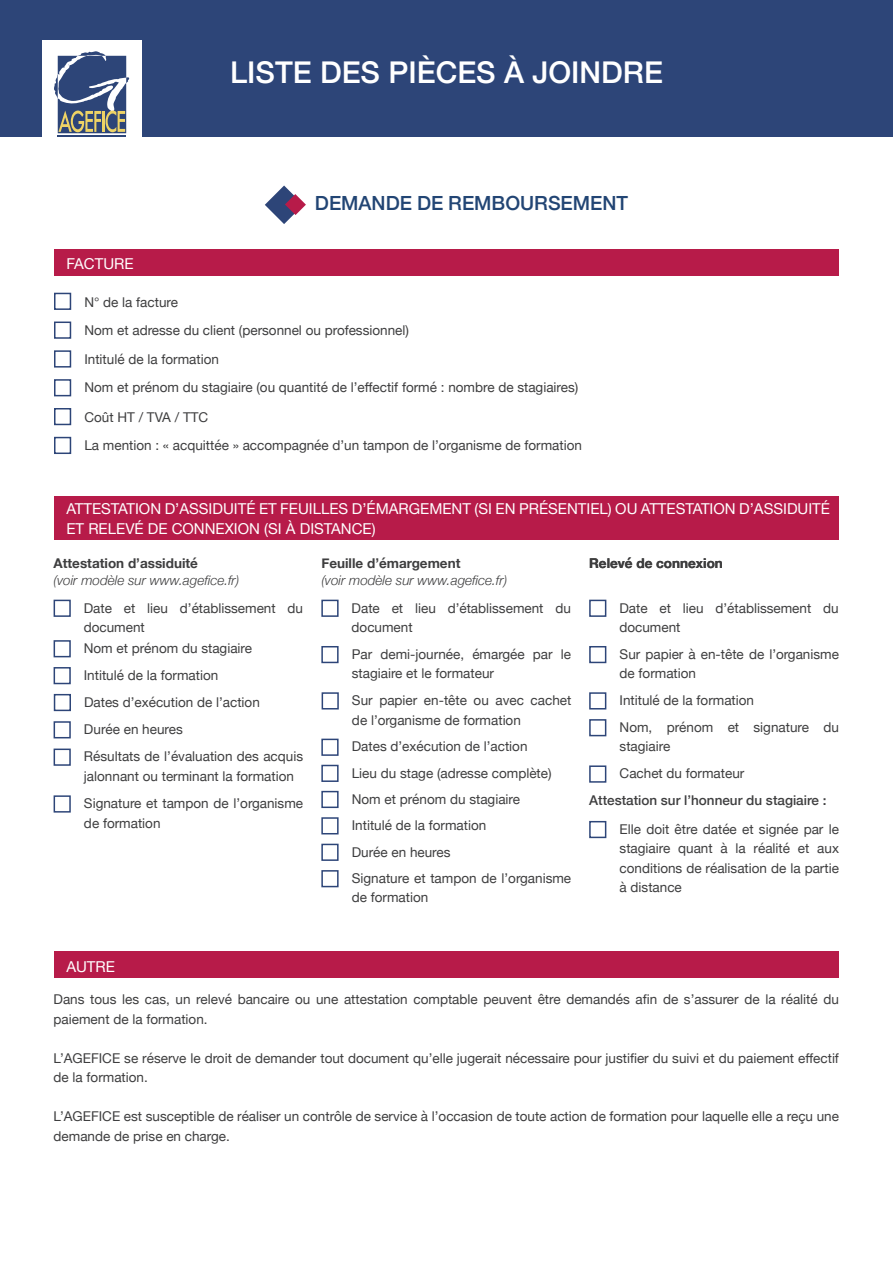
<style>
.page{position:relative;width:893px;height:1263px;background:#fff}
.page>*{position:absolute;margin:0;border:0;box-sizing:border-box;transform-origin:0 0}
.t1{font:500 30px "Helvetica Neue";color:#fff}
.t2{font:500 19.5px "Helvetica Neue";color:#224574}
.t3{font:15px/19.5px "Helvetica Neue";color:#fff}
.t4{font:13.5px/19.5px "Helvetica Neue";color:#3e3e3f}
.t5{font:700 13.5px "Helvetica Neue";color:#3e3e3f}
.t6{font:italic 300 13.5px "Helvetica Neue";color:#3e3e3f}
.t7{font:500 13.5px "Helvetica Neue";color:#3e3e3f}
</style>
<div class="page">
<svg style="left:265px;top:186px;width:41px;height:38px"></svg>
<div style="left:54px;top:952px;width:785px;height:26px;background:#b71b49"></div>
<div style="left:54px;top:249px;width:785px;height:26px;background:#b71b49"></div>
<div style="left:54px;top:293px;width:17px;height:17px;background:#fff;border:2px solid #2d4578"></div>
<div style="left:54px;top:350px;width:17px;height:18px;background:#fff;border:2px solid #2d4578"></div>
<div style="left:54px;top:408px;width:17px;height:17px;background:#fff;border:2px solid #2d4578"></div>
<div style="left:54px;top:321px;width:17px;height:18px;background:#fff;border:2px solid #2d4578"></div>
<div style="left:54px;top:379px;width:17px;height:17px;background:#fff;border:2px solid #2d4578"></div>
<div style="left:54px;top:437px;width:17px;height:17px;background:#fff;border:2px solid #2d4578"></div>
<div style="left:0;top:0;width:893px;height:136px;background:#2d4578"></div>
<div style="left:43px;top:40px;width:99px;height:105px;background:#fff"></div>
<hr style="left:58px;top:136px;width:68px;height:1px;background:#2d4578">
<svg style="left:54px;top:51px;width:75px;height:82px"></svg>
<div style="left:54px;top:496px;width:785px;height:44px;background:#b71b49"></div>
<div style="left:54px;top:600px;width:17px;height:17px;border:2px solid #2d4578"></div>
<div style="left:321px;top:600px;width:18px;height:17px;border:2px solid #2d4578"></div>
<div style="left:589px;top:600px;width:17px;height:17px;border:2px solid #2d4578"></div>
<div style="left:54px;top:667px;width:17px;height:17px;border:2px solid #2d4578"></div>
<div style="left:54px;top:721px;width:17px;height:17px;border:2px solid #2d4578"></div>
<div style="left:54px;top:748px;width:17px;height:18px;border:2px solid #2d4578"></div>
<div style="left:54px;top:640px;width:17px;height:17px;border:2px solid #2d4578"></div>
<div style="left:54px;top:694px;width:17px;height:17px;border:2px solid #2d4578"></div>
<div style="left:54px;top:795px;width:17px;height:17px;border:2px solid #2d4578"></div>
<div style="left:321px;top:646px;width:18px;height:17px;border:2px solid #2d4578"></div>
<div style="left:321px;top:739px;width:18px;height:17px;border:2px solid #2d4578"></div>
<div style="left:321px;top:817px;width:18px;height:17px;border:2px solid #2d4578"></div>
<div style="left:589px;top:646px;width:17px;height:17px;border:2px solid #2d4578"></div>
<div style="left:589px;top:821px;width:17px;height:17px;border:2px solid #2d4578"></div>
<div style="left:322px;top:692px;width:17px;height:17px;border:2px solid #2d4578"></div>
<div style="left:321px;top:791px;width:18px;height:17px;border:2px solid #2d4578"></div>
<div style="left:321px;top:765px;width:18px;height:17px;border:2px solid #2d4578"></div>
<div style="left:321px;top:844px;width:18px;height:17px;border:2px solid #2d4578"></div>
<div style="left:321px;top:870px;width:18px;height:17px;border:2px solid #2d4578"></div>
<div style="left:589px;top:692px;width:17px;height:17px;border:2px solid #2d4578"></div>
<div style="left:589px;top:719px;width:17px;height:17px;border:2px solid #2d4578"></div>
<div style="left:589px;top:765px;width:17px;height:18px;border:2px solid #2d4578"></div>
<h1 class="t1" style="left:230px;top:48px;width:434px">LISTE DES PIÈCES À JOINDRE</h1>
<p class="t3" style="left:66px;top:255px;width:69px">FACTURE</p>
<p class="t4" style="left:84px;top:293px;width:95px">N° de la facture</p>
<h2 class="t2" style="left:315px;top:187px;width:315px">DEMANDE DE REMBOURSEMENT</h2>
<p class="t4" style="left:84px;top:322px;width:326px">Nom et adresse du client (personnel ou professionnel)</p>
<p class="t4" style="left:84px;top:350px;width:136px">Intitulé de la formation</p>
<p class="t4" style="left:84px;top:378px;width:495px">Nom et prénom du stagiaire (ou quantité de l’effectif formé : nombre de stagiaires)</p>
<p class="t4" style="left:84px;top:408px;width:125px">Coût HT / TVA / TTC</p>
<p class="t4" style="left:84px;top:436px;width:499px">La mention : « acquittée » accompagnée d’un tampon de l’organisme de formation</p>
<p class="t3" style="left:66px;top:500px;width:765px">ATTESTATION D’ASSIDUITÉ ET FEUILLES D’ÉMARGEMENT (SI EN PRÉSENTIEL) OU ATTESTATION D’ASSIDUITÉ<br>ET RELEVÉ DE CONNEXION (SI À DISTANCE)</p>
<p class="t5" style="left:54px;top:553px;width:146px">Attestation d’assiduité</p>
<p class="t6" style="left:54px;top:569px;width:187px">(voir modèle sur www.agefice.fr)</p>
<p class="t5" style="left:321px;top:553px;width:141px">Feuille d’émargement</p>
<p class="t6" style="left:321px;top:569px;width:187px">(voir modèle sur www.agefice.fr)</p>
<p class="t5" style="left:589px;top:553px;width:135px">Relevé de connexion</p>
<p class="t4" style="left:84px;top:599px;width:221px">Date et lieu d’établissement du document</p>
<p class="t4" style="left:352px;top:599px;width:221px">Date et lieu d’établissement du document</p>
<p class="t4" style="left:619px;top:599px;width:221px">Date et lieu d’établissement du document</p>
<p class="t4" style="left:84px;top:666px;width:136px">Intitulé de la formation</p>
<p class="t4" style="left:84px;top:639px;width:170px">Nom et prénom du stagiaire</p>
<p class="t4" style="left:352px;top:645px;width:221px">Par demi-journée, émargée par le stagiaire et le formateur</p>
<p class="t4" style="left:620px;top:645px;width:221px">Sur papier à en-tête de l’organisme de formation</p>
<p class="t4" style="left:84px;top:693px;width:177px">Dates d’exécution de l’action</p>
<p class="t4" style="left:84px;top:716px;width:221px;line-height:27.3px">Durée en heures<br>Résultats de l’évaluation des acquis</p>
<p class="t4" style="left:84px;top:767px;width:212px">jalonnant ou terminant la formation</p>
<p class="t4" style="left:84px;top:794px;width:221px">Signature et tampon de l’organisme de formation</p>
<p class="t4" style="left:352px;top:691px;width:221px">Sur papier en-tête ou avec cachet de l’organisme de formation</p>
<p class="t4" style="left:352px;top:738px;width:177px">Dates d’exécution de l’action</p>
<p class="t4" style="left:352px;top:764px;width:201px">Lieu du stage (adresse complète)</p>
<p class="t4" style="left:352px;top:790px;width:170px">Nom et prénom du stagiaire</p>
<p class="t4" style="left:352px;top:816px;width:136px">Intitulé de la formation</p>
<p class="t4" style="left:352px;top:839px;width:221px;line-height:26.4px">Durée en heures<br>Signature et tampon de l’organisme</p>
<p class="t4" style="left:352px;top:889px;width:78px">de formation</p>
<p class="t4" style="left:620px;top:688px;width:221px;line-height:26.8px">Intitulé de la formation<br>Nom, prénom et signature du</p>
<p class="t4" style="left:620px;top:734px;width:126px;line-height:26.8px">stagiaire<br>Cachet du formateur</p>
<p class="t7" style="left:589px;top:790px;width:239px">Attestation sur l’honneur du stagiaire :</p>
<p class="t4" style="left:620px;top:820px;width:221px;text-align:justify">Elle doit être datée et signée par le stagiaire quant à la réalité et aux conditions de réalisation de la partie à distance</p>
<p class="t3" style="left:66px;top:957px;width:50px">AUTRE</p>
<p class="t4" style="left:54px;top:990px;width:787px">Dans tous les cas, un relevé bancaire ou une attestation comptable peuvent être demandés afin de s’assurer de la réalité du paiement de la formation.</p>
<p class="t4" style="left:54px;top:1049px;width:787px">L’AGEFICE se réserve le droit de demander tout document qu’elle jugerait nécessaire pour justifier du suivi et du paiement effectif de la formation.</p>
<p class="t4" style="left:54px;top:1107px;width:787px">L’AGEFICE est susceptible de réaliser un contrôle de service à l’occasion de toute action de formation pour laquelle elle a reçu une demande de prise en charge.</p>
</div>
